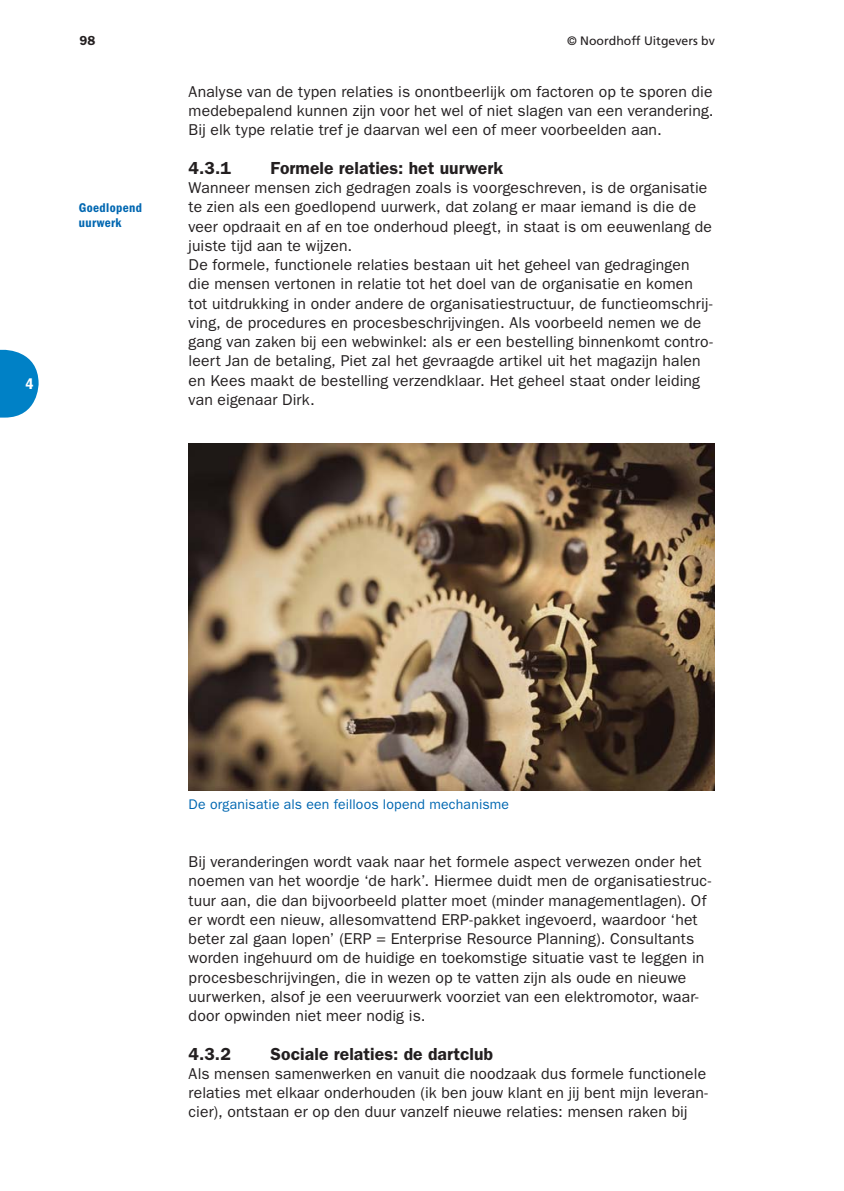
<style>
.page{position:relative;width:844px;height:1191px;background:#fff}
.page>*{position:absolute;margin:0;border:0;box-sizing:border-box;transform-origin:0 0}
.t1{font:600 17.5px "ITC Franklin Gothic Std";color:#231f20}
.t2{font:15.75px/19.2px "ITC Franklin Gothic Std";letter-spacing:.005em;color:#231f20;text-align:justify}
.t3{font:15.75px "ITC Franklin Gothic Std Dm Cd";color:#fff}
.t4{font:14px "ITC Franklin Gothic Std";letter-spacing:.01em;color:#0067b1}
.t5{font:13.12px/14.3px "ITC Franklin Gothic Std Dm Cd";letter-spacing:.025em;color:#0067b1}
.t6{font:600 13.12px "ITC Franklin Gothic Std";color:#231f20}
.t7{font:12.25px "Frutiger LT Std";color:#231f20}
</style>
<div class="page">
<svg style="left:0;top:350px;width:39px;height:67px"></svg>
<img style="left:189px;top:443px;width:525px;height:347px">
<p class="t3" style="left:26px;top:377px;width:10px">4</p>
<p class="t6" style="left:79px;top:35px;width:17px">98</p>
<p class="t7" style="left:567px;top:35px;width:149px">© Noordhoff Uitgevers bv</p>
<p class="t5" style="left:79px;top:202px;width:65px">Goedlopend uurwerk</p>
<p class="t2" style="left:189px;top:83px;width:526px">Analyse van de typen relaties is onontbeerlijk om factoren op te sporen die medebepalend kunnen zijn voor het wel of niet slagen van een verandering.<br>Bij elk type relatie tref je daarvan wel een of meer voorbeelden aan.</p>
<p class="t1" style="left:189px;top:161px;width:44px">4.3.1</p>
<p class="t1" style="left:270px;top:161px;width:234px">Formele relaties: het uurwerk</p>
<p class="t2" style="left:189px;top:179px;width:525px;text-align:left">Wanneer mensen zich gedragen zoals is voorgeschreven, is de organisatie te zien als een goedlopend uurwerk, dat zolang er maar iemand is die de veer opdraait en af en toe onderhoud pleegt, in staat is om eeuwenlang de juiste tijd aan te wijzen.<br>De formele, functionele relaties bestaan uit het geheel van gedragingen die mensen vertonen in relatie tot het doel van de organisatie en komen tot uitdrukking in onder andere de organisatiestructuur, de functieomschrij&shy;ving, de procedures en procesbeschrijvingen. Als voorbeeld nemen we de gang van zaken bij een webwinkel: als er een bestelling binnenkomt contro&shy;leert Jan de betaling, Piet zal het gevraagde artikel uit het magazijn halen en Kees maakt de bestelling verzendklaar. Het geheel staat onder leiding van eigenaar Dirk.</p>
<p class="t4" style="left:189px;top:799px;width:322px">De organisatie als een feilloos lopend mechanisme</p>
<p class="t2" style="left:189px;top:853px;width:524px;text-align:left">Bij veranderingen wordt vaak naar het formele aspect verwezen onder het noemen van het woordje ‘de hark’. Hiermee duidt men de organisatiestruc&shy;tuur aan, die dan bijvoorbeeld platter moet (minder managementlagen). Of er wordt een nieuw, allesomvattend ERP-pakket ingevoerd, waardoor ‘het beter zal gaan lopen’ (ERP = Enterprise Resource Planning). Consultants worden ingehuurd om de huidige en toekomstige situatie vast te leggen in procesbeschrijvingen, die in wezen op te vatten zijn als oude en nieuwe uurwerken, alsof je een veeruurwerk voorziet van een elektromotor, waar&shy;door opwinden niet meer nodig is.</p>
<p class="t1" style="left:189px;top:1047px;width:44px">4.3.2</p>
<p class="t1" style="left:270px;top:1047px;width:224px">Sociale relaties: de dartclub</p>
<p class="t2" style="left:189px;top:1065px;width:520px">Als mensen samenwerken en vanuit die noodzaak dus formele functionele relaties met elkaar onderhouden (ik ben jouw klant en jij bent mijn leveran&shy;cier), ontstaan er op den duur vanzelf nieuwe relaties: mensen raken bij</p>
</div>
